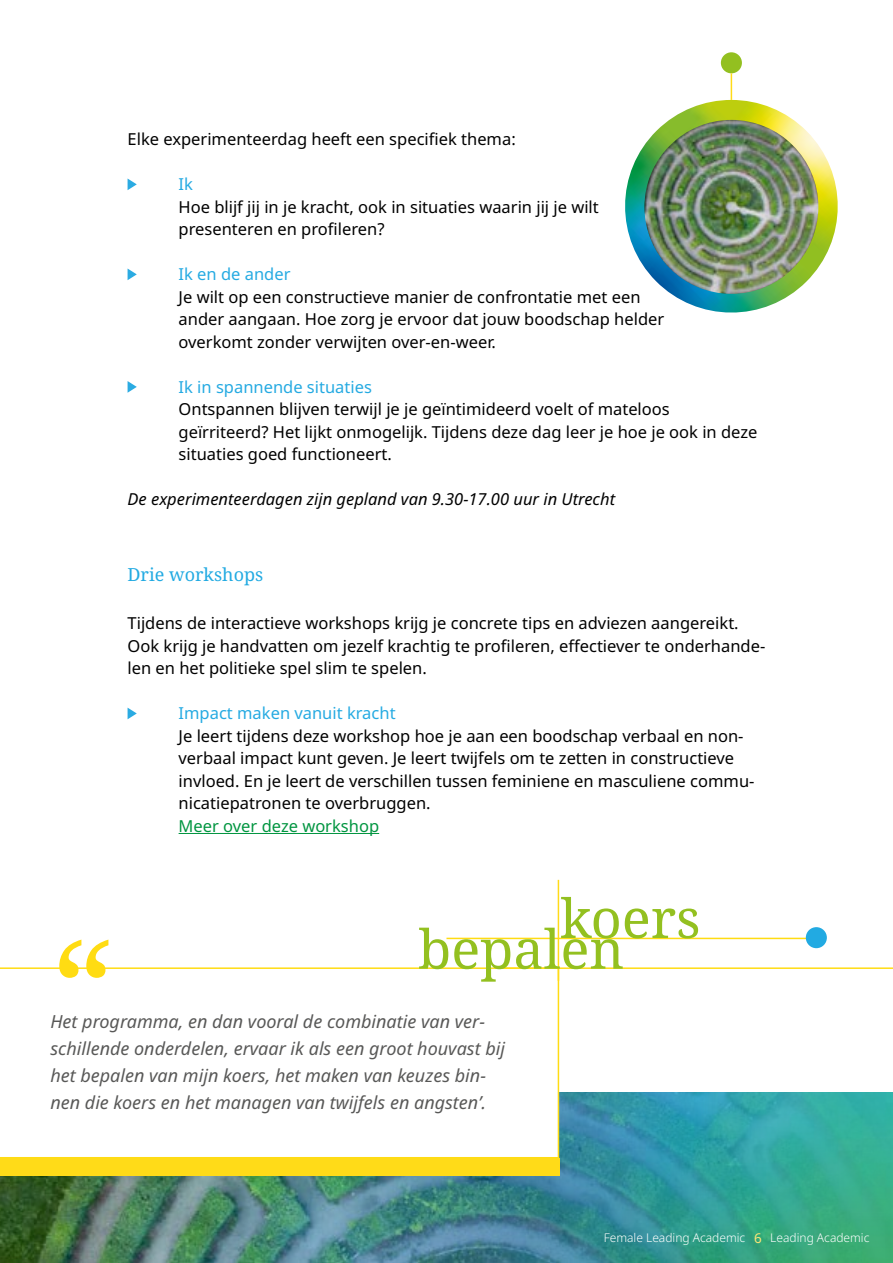
<style>
.page{position:relative;width:893px;height:1263px;background:#fff}
.page>*{position:absolute;margin:0;border:0;box-sizing:border-box;transform-origin:0 0}
.t1{font:135px "Noto Serif";color:#ffdc13}
.t2{font:54px "Noto Serif";color:#93c020}
.t3{font:italic 18px/27px "Noto Sans";color:#585857}
.t4{font:18px "Noto Serif";color:#22aae2}
.t5{font:16.5px/22.5px "Noto Sans";color:#000}
.t6{font:16.5px "Noto Sans";color:#25aae2}
.t7{font:italic 16.5px "Noto Sans";color:#000}
.t8{font:16.5px "Noto Sans";color:#009540}
.t9{font:13.5px "Noto Sans";color:#ffe577}
.t10{font:300 12px "Noto Sans";color:#fff}
</style>
<div class="page">
<img style="left:0;top:1093px;width:893px;height:170px">
<hr style="left:179px;top:833px;width:200px;height:1px;background:#009540">
<svg style="left:128px;top:179px;width:9px;height:11px"></svg>
<svg style="left:128px;top:269px;width:9px;height:11px"></svg>
<svg style="left:128px;top:381px;width:9px;height:12px"></svg>
<svg style="left:128px;top:708px;width:9px;height:11px"></svg>
<hr style="left:446px;top:938px;width:365px;height:1px;background:#ffdc13">
<svg style="left:0;top:967px;width:559px;height:191px"></svg>
<div style="left:0;top:1158px;width:559px;height:17px;background:#ffdb18"></div>
<img style="left:625px;top:100px;width:213px;height:213px">
<img style="left:644px;top:120px;width:174px;height:174px;border-radius:87px">
<hr style="left:499px;top:967px;width:394px;height:2px;background:#ffdc13">
<hr style="left:558px;top:880px;width:1px;height:101px;background:#ffdb18">
<div style="left:806px;top:927px;width:21px;height:21px;background:#22aae2;border-radius:50%"></div>
<div style="left:721px;top:52px;width:21px;height:21px;background:#93c020;border-radius:50%"></div>
<svg style="left:731px;top:73px;width:1px;height:27px"></svg>
<p class="t5" style="left:128px;top:128px;width:390px">Elke experimenteerdag heeft een specifiek thema:</p>
<p class="t6" style="left:179px;top:175px;width:16px">Ik</p>
<p class="t5" style="left:179px;top:196px;width:422px">Hoe blijf jij in je kracht, ook in situaties waarin jij je wilt presenteren en profileren?</p>
<p class="t6" style="left:179px;top:265px;width:113px">Ik en de ander</p>
<p class="t5" style="left:179px;top:286px;width:487px">Je wilt op een constructieve manier de confrontatie met een ander aangaan. Hoe zorg je ervoor dat jouw boodschap helder overkomt zonder verwijten over-en-weer.</p>
<p class="t6" style="left:179px;top:377px;width:195px">Ik in spannende situaties</p>
<p class="t5" style="left:179px;top:398px;width:580px">Ontspannen blijven terwijl je je geïntimideerd voelt of mateloos geïrriteerd? Het lijkt onmogelijk. Tijdens deze dag leer je hoe je ook in deze situaties goed functioneert.</p>
<p class="t7" style="left:128px;top:487px;width:489px">De experimenteerdagen zijn gepland van 9.30-17.00 uur in Utrecht</p>
<p class="t4" style="left:128px;top:562px;width:137px">Drie workshops</p>
<p class="t5" style="left:128px;top:612px;width:639px">Tijdens de interactieve workshops krijg je concrete tips en adviezen aangereikt.<br>Ook krijg je handvatten om jezelf krachtig te profileren, effectiever te onderhande&shy;len en het politieke spel slim te spelen.</p>
<p class="t6" style="left:179px;top:704px;width:219px">Impact maken vanuit kracht</p>
<p class="t5" style="left:179px;top:725px;width:577px">Je leert tijdens deze workshop hoe je aan een boodschap verbaal en non&shy;verbaal impact kunt geven. Je leert twijfels om te zetten in constructieve invloed. En je leert de verschillen tussen feminiene en masculiene commu&shy;nicatiepatronen te overbruggen.</p>
<p class="t8" style="left:179px;top:816px;width:202px">Meer over deze workshop</p>
<h1 class="t1" style="left:52px;top:895px;width:62px">“</h1>
<h2 class="t2" style="left:560px;top:881px;width:142px">koers</h2>
<h2 class="t2" style="left:418px;top:912px;width:208px">bepalen</h2>
<p class="t3" style="left:50px;top:1008px;width:456px">Het programma, en dan vooral de combinatie van ver&shy;schillende onderdelen, ervaar ik als een groot houvast bij het bepalen van mijn koers, het maken van keuzes bin&shy;nen die koers en het managen van twijfels en angsten’.</p>
<p class="t10" style="left:604px;top:1230px;width:143px">Female Leading Academic</p>
<p class="t10" style="left:770px;top:1230px;width:101px">Leading Academic</p>
<p class="t9" style="left:754px;top:1230px;width:9px">6</p>
</div>
